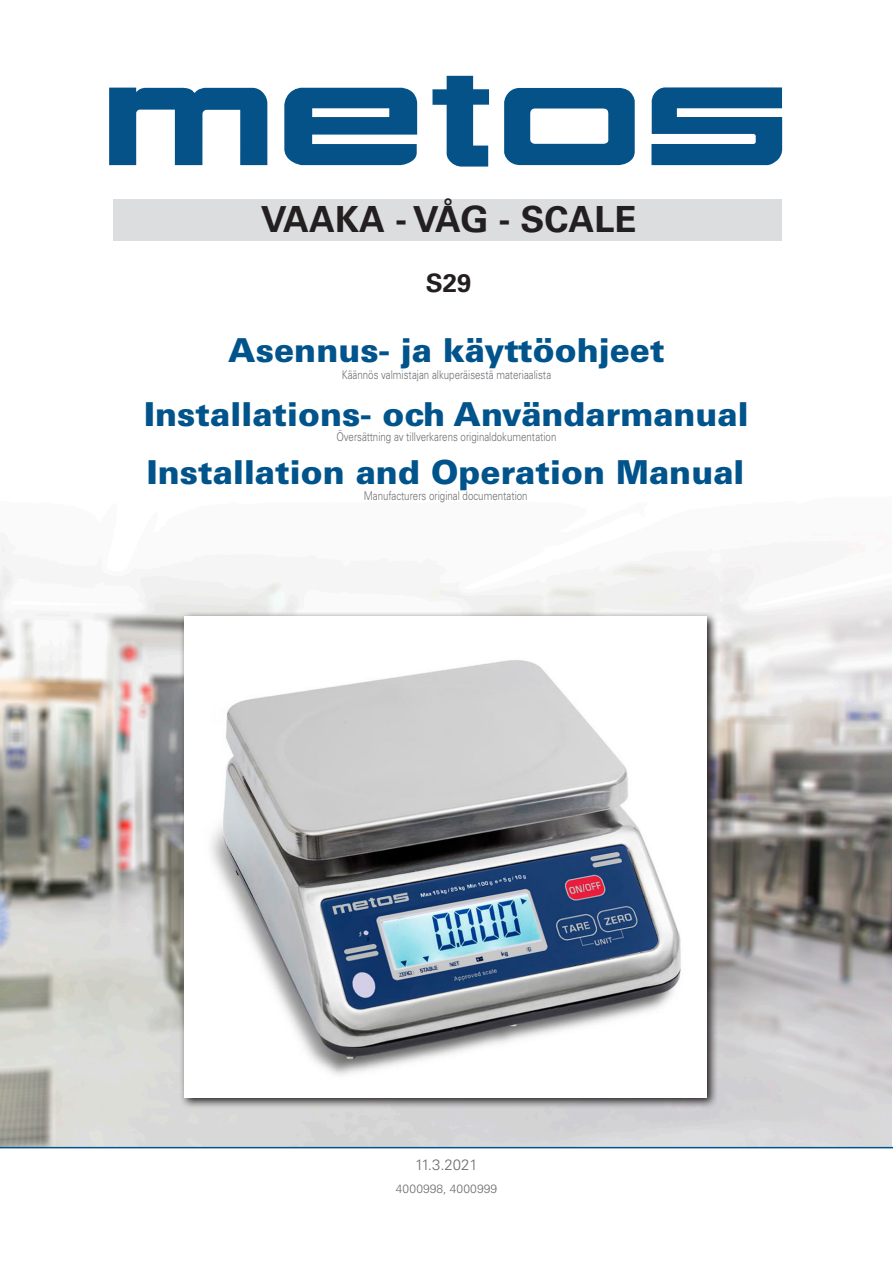
<style>
.page{position:relative;width:893px;height:1263px;background:#fff}
.page>*{position:absolute;margin:0;border:0;box-sizing:border-box;transform-origin:0 0}
.Product_Name{font:700 36px "Univers LT Std";color:#231f20}
.t1{font:900 33px "Univers LT Std";color:#00548b}
.Product_Type{font:700 25.5px "Univers LT Std";color:#231f20}
.t2{font:300 15px "Univers LT Std";color:#6c6d70}
.Fig__text{font:300 12px "Univers LT Std";color:#6c6d70;scale:.81 1}
.Product_Number{font:300 12px "Univers LT Std";color:#6c6d70}
</style>
<div class="page">
<svg style="left:432px;top:76px;width:57px;height:91px"></svg>
<svg style="left:651px;top:87px;width:132px;height:78px"></svg>
<svg style="left:504px;top:88px;width:131px;height:77px"></svg>
<svg style="left:109px;top:88px;width:158px;height:77px"></svg>
<svg style="left:284px;top:88px;width:133px;height:77px"></svg>
<img style="left:0;top:544px;width:891px;height:603px">
<hr style="left:0;top:1147px;width:893px;height:1px;background:#00548b">
<div style="left:113px;top:200px;width:669px;height:41px;background:#dcdddf"></div>
<svg style="left:179px;top:612px;width:539px;height:496px;background:#a2a0a0"></svg>
<img style="left:185px;top:617px;width:522px;height:480px">
<p class="Product_Name" style="left:261px;top:198px;width:377px">VAAKA - VÅG - SCALE</p>
<p class="Product_Type" style="left:426px;top:268px;width:47px">S29</p>
<p class="t1" style="left:228px;top:330px;width:438px">Asennus- ja käyttöohjeet</p>
<p class="Fig__text" style="left:342px;top:367px;width:260px">Käännös valmistajan alkuperäisestä materiaalista</p>
<p class="t1" style="left:144px;top:393px;width:606px">Installations- och Användarmanual</p>
<p class="Fig__text" style="left:337px;top:430px;width:273px">Översättning av tillverkarens originaldokumentation</p>
<p class="t1" style="left:147px;top:451px;width:599px">Installation and Operation Manual</p>
<p class="Fig__text" style="left:364px;top:489px;width:204px">Manufacturers original documentation</p>
<p class="t2" style="left:415px;top:1155px;width:64px">11.3.2021</p>
<p class="Product_Number" style="left:396px;top:1181px;width:103px">4000998, 4000999</p>
</div>
